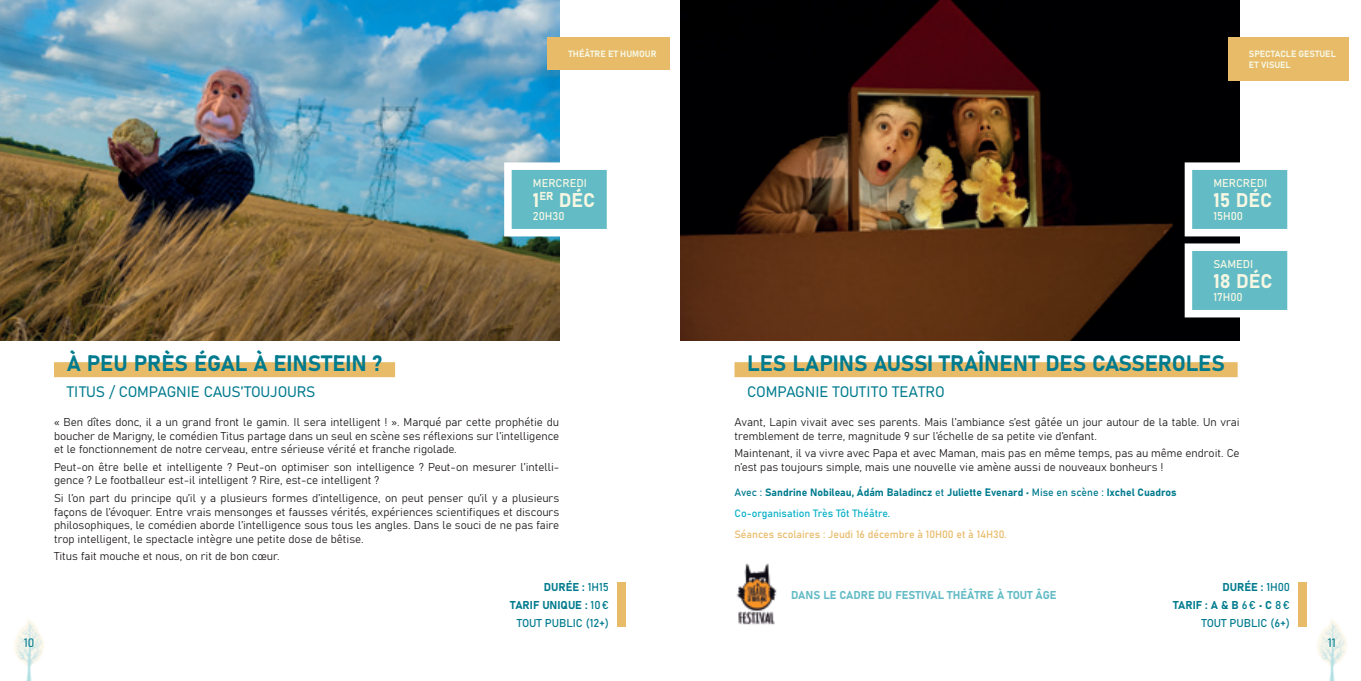
<style>
.page{position:relative;width:1361px;height:681px;background:#fff}
.page>*{position:absolute;margin:0;border:0;box-sizing:border-box;transform-origin:0 0}
.SPEC_-_titre{font:21.9px "Bahnschrift";color:#007b8e}
.SPEC_-_date_heure{font:19.5px "Bahnschrift";color:#f6f7e3}
.SPEC_-_sous_titre{font:15px "Bahnschrift";letter-spacing:-.01em;color:#007b8e}
.t1{font:12px "Bahnschrift";color:#007b8e}
.SPEC_-_texte{font:11.25px/13.5px "Bahnschrift";color:#231f20}
.SPEC_-_durée_tarifs{font:11.25px "Bahnschrift";color:#007b8e}
.SPEC_-_date_heure-2{font:11.25px "Bahnschrift";color:#f6f7e3}
.SPEC_-_précision_eve{font:11.25px "Bahnschrift";color:#62bbc5}
.SPEC_-_artistes_et_a{font:10.5px "Bahnschrift";color:#007b8e}
.SPEC_-_precision_sco{font:10.5px "Bahnschrift";color:#e8bb69}
.SPEC_-_précision{font:10.5px "Bahnschrift";color:#07b0c7}
.SPEC_-_genre{font:9px/10.8px "Bahnschrift";color:#f6f7e3}
</style>
<div class="page">
<img style="left:680px;top:0;width:559px;height:340px">
<div style="left:1227px;top:37px;width:121px;height:43px;background:#e8bb69"></div>
<svg style="left:1181px;top:159px;width:107px;height:162px"></svg>
<div style="left:734px;top:362px;width:503px;height:15px;background:#e8bb69"></div>
<div style="left:1298px;top:582px;width:9px;height:44px;background:#e8bb69"></div>
<div style="left:617px;top:582px;width:9px;height:44px;background:#e8bb69"></div>
<img style="left:0;top:0;width:559px;height:340px">
<div style="left:547px;top:37px;width:122px;height:32px;background:#e8bb69"></div>
<svg style="left:500px;top:159px;width:107px;height:81px"></svg>
<div style="left:54px;top:362px;width:341px;height:15px;background:#e8bb69"></div>
<img style="left:736px;top:563px;width:41px;height:62px">
<img style="left:1317px;top:619px;width:30px;height:61px">
<img style="left:14px;top:619px;width:30px;height:61px">
<p class="SPEC_-_genre" style="left:568px;top:47px;width:90px">THÉÂTRE ET HUMOUR</p>
<p class="SPEC_-_date_heure-2" style="left:533px;top:175px;width:55px">MERCREDI</p>
<p class="SPEC_-_date_heure" style="left:533px;top:185px;width:64px">1<sup>ER</sup> DÉC</p>
<p class="SPEC_-_date_heure-2" style="left:533px;top:208px;width:33px">20H30</p>
<p class="SPEC_-_titre" style="left:67px;top:346px;width:317px">À PEU PRÈS ÉGAL À EINSTEIN ?</p>
<p class="SPEC_-_sous_titre" style="left:67px;top:380px;width:250px">TITUS / COMPAGNIE CAUS’TOUJOURS</p>
<p class="SPEC_-_texte" style="left:54px;top:414px;width:507px;text-align:justify">« Ben dîtes donc, il a un grand front le gamin. Il sera intelligent ! ». Marqué par cette prophétie du boucher de Marigny, le comédien Titus partage dans un seul en scène ses réflexions sur l’intelligence et le fonctionnement de notre cerveau, entre sérieuse vérité et franche rigolade.</p>
<p class="SPEC_-_texte" style="left:54px;top:459px;width:507px">Peut-on être belle et intelligente ? Peut-on optimiser son intelligence ? Peut-on mesurer l’intelli&shy;gence ? Le footballeur est-il intelligent ? Rire, est-ce intelligent ?</p>
<p class="SPEC_-_texte" style="left:54px;top:490px;width:507px;text-align:justify">Si l’on part du principe qu’il y a plusieurs formes d’intelligence, on peut penser qu’il y a plusieurs façons de l’évoquer. Entre vrais mensonges et fausses vérités, expériences scientifiques et discours philosophiques, le comédien aborde l’intelligence sous tous les angles. Dans le souci de ne pas faire trop intelligent, le spectacle intègre une petite dose de bêtise.</p>
<p class="SPEC_-_texte" style="left:54px;top:548px;width:227px">Titus fait mouche et nous, on rit de bon cœur.</p>
<p class="SPEC_-_durée_tarifs" style="left:544px;top:578px;width:67px">DURÉE : 1H15</p>
<p class="SPEC_-_durée_tarifs" style="left:510px;top:596px;width:100px">TARIF UNIQUE : 10€</p>
<p class="SPEC_-_durée_tarifs" style="left:517px;top:614px;width:94px">TOUT PUBLIC (12+)</p>
<p class="SPEC_-_genre" style="left:1249px;top:47px;width:88px">SPECTACLE GESTUEL<br>ET VISUEL</p>
<p class="SPEC_-_date_heure-2" style="left:1213px;top:175px;width:55px">MERCREDI</p>
<p class="SPEC_-_date_heure" style="left:1213px;top:185px;width:60px">15 DÉC</p>
<p class="SPEC_-_date_heure-2" style="left:1213px;top:208px;width:31px">15H00</p>
<p class="SPEC_-_date_heure-2" style="left:1213px;top:256px;width:41px">SAMEDI</p>
<p class="SPEC_-_date_heure" style="left:1213px;top:266px;width:61px">18 DÉC</p>
<p class="SPEC_-_date_heure-2" style="left:1213px;top:289px;width:31px">17H00</p>
<p class="SPEC_-_titre" style="left:747px;top:346px;width:479px">LES LAPINS AUSSI TRAÎNENT DES CASSEROLES</p>
<p class="SPEC_-_sous_titre" style="left:747px;top:380px;width:199px">COMPAGNIE TOUTITO TEATRO</p>
<p class="SPEC_-_texte" style="left:734px;top:414px;width:507px">Avant, Lapin vivait avec ses parents. Mais l’ambiance s’est gâtée un jour autour de la table. Un vrai tremblement de terre, magnitude 9 sur l’échelle de sa petite vie d’enfant.</p>
<p class="SPEC_-_texte" style="left:734px;top:445px;width:507px">Maintenant, il va vivre avec Papa et avec Maman, mais pas en même temps, pas au même endroit. Ce n’est pas toujours simple, mais une nouvelle vie amène aussi de nouveaux bonheurs !</p>
<p class="SPEC_-_précision" style="left:734px;top:505px;width:157px">Co-organisation Très Tôt Théâtre.</p>
<p class="SPEC_-_artistes_et_a" style="left:734px;top:484px;width:444px">Avec : Sandrine Nobileau, Ádám Baladincz et Juliette Evenard • Mise en scène : Ixchel Cuadros</p>
<p class="SPEC_-_precision_sco" style="left:734px;top:526px;width:274px">Séances scolaires : Jeudi 16 décembre à 10H00 et à 14H30.</p>
<p class="SPEC_-_précision_eve" style="left:791px;top:586px;width:267px">DANS LE CADRE DU FESTIVAL THÉÂTRE À TOUT ÂGE</p>
<p class="SPEC_-_durée_tarifs" style="left:1222px;top:578px;width:69px">DURÉE : 1H00</p>
<p class="SPEC_-_durée_tarifs" style="left:1173px;top:596px;width:118px">TARIF : A &amp; B 6€ • C 8€</p>
<p class="SPEC_-_durée_tarifs" style="left:1201px;top:614px;width:90px">TOUT PUBLIC (6+)</p>
<p class="t1" style="left:24px;top:633px;width:12px">10</p>
<p class="t1" style="left:1328px;top:633px;width:9px">11</p>
</div>
